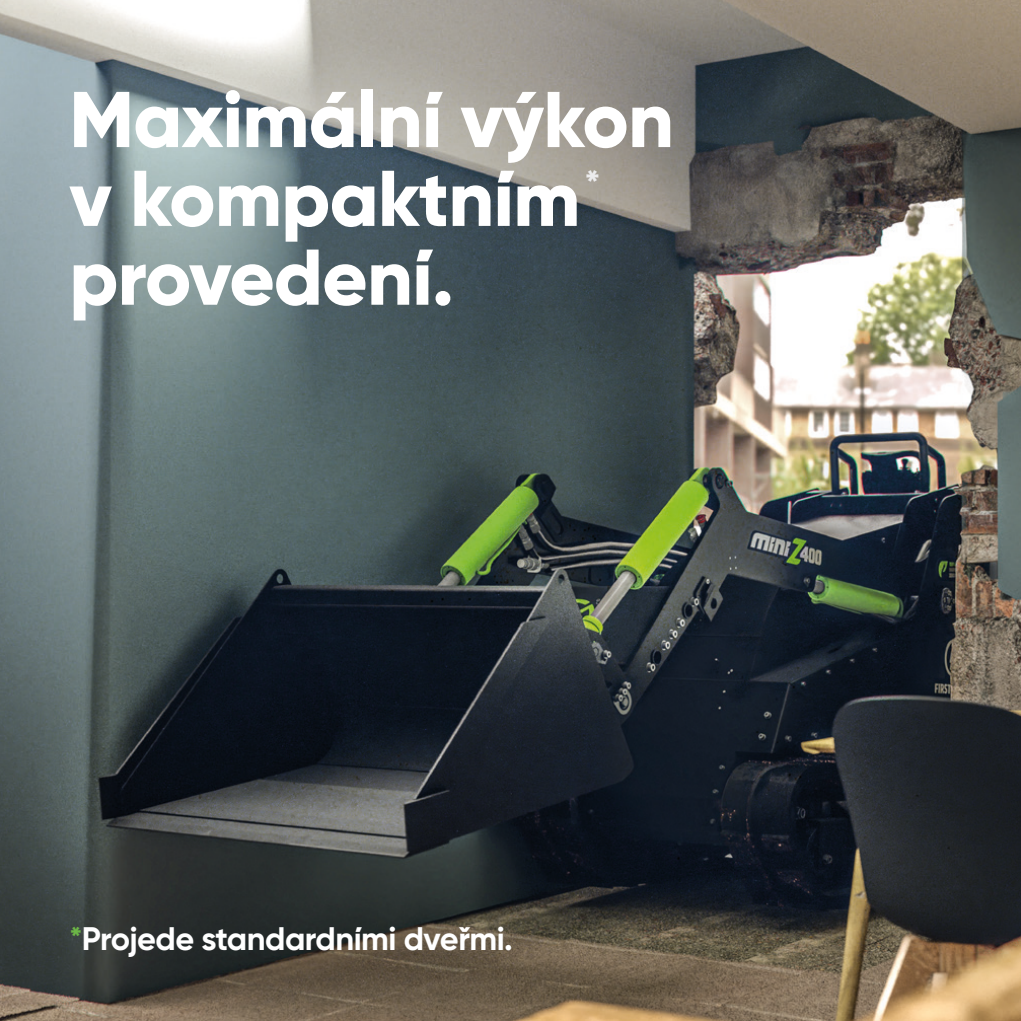
<style>
.page{position:relative;width:1021px;height:1021px;background:#fff}
.page>*{position:absolute;margin:0;border:0;box-sizing:border-box;transform-origin:0 0}
.t1{font:800 78.75px "Gilroy";letter-spacing:-.01em;color:#fff}
.t2{font:700 40.5px "Gilroy";color:#ececed}
.t3{font:700 32.62px "Gilroy";letter-spacing:-.015em;color:#fff}
.s1{color:#6cb647}
</style>
<div class="page">
<img style="left:0;top:0;width:1020px;height:1020px">
<p class="t1" style="left:69px;top:70px;width:606px">Maximální výkon</p>
<p class="t1" style="left:69px;top:149px;width:512px">v kompaktním</p>
<p class="t1" style="left:69px;top:227px;width:386px">provedení.</p>
<p class="t2" style="left:584px;top:160px;width:18px">*</p>
<p class="t3" style="left:69px;top:917px;width:445px"><span class="s1">*</span>Projede standardními dveřmi.</p>
</div>
